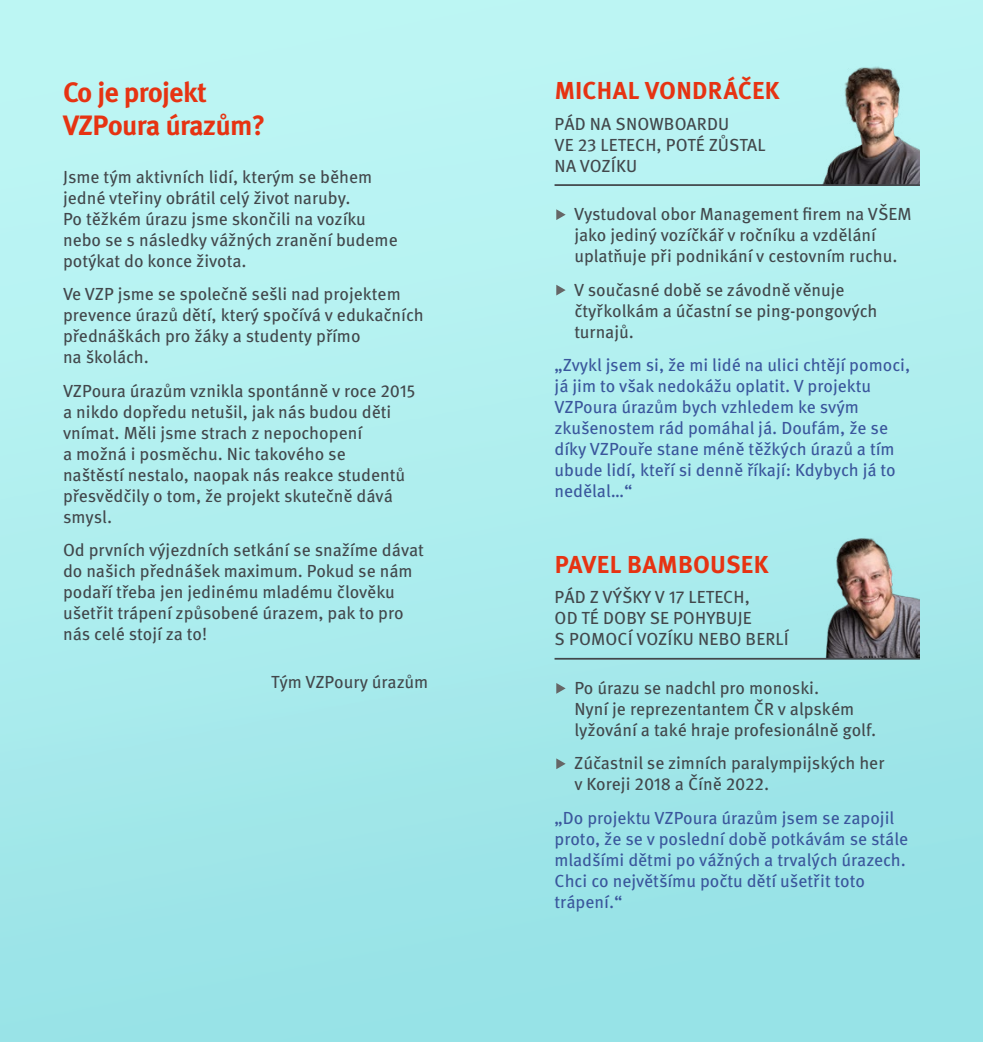
<style>
.page{position:relative;width:983px;height:1042px;background:#fff}
.page>*{position:absolute;margin:0;border:0;box-sizing:border-box;transform-origin:0 0}
.t1{font:700 28px/33.2px "Meta Pro";letter-spacing:-.025em;color:#e63312}
.t2{font:700 24.5px "Meta Pro";letter-spacing:.01em;color:#e63312}
.t3{font:17.5px/21px "Meta Pro";color:#42474b}
.t4{font:17.5px/21px "Meta Pro";color:#3a569c}
</style>
<div class="page">
<img style="left:0;top:0;width:982px;height:1042px">
<img style="left:821px;top:536px;width:98px;height:122px">
<img style="left:821px;top:63px;width:98px;height:121px">
<hr style="left:554px;top:184px;width:365px;height:2px;background:#42474b">
<hr style="left:554px;top:658px;width:365px;height:1px;background:#42474b">
<svg style="left:556px;top:209px;width:9px;height:11px"></svg>
<svg style="left:556px;top:285px;width:9px;height:10px"></svg>
<svg style="left:556px;top:683px;width:9px;height:11px"></svg>
<svg style="left:556px;top:758px;width:9px;height:11px"></svg>
<h1 class="t1" style="left:63px;top:75px;width:204px">Co je projekt<br>VZPoura úrazům?</h1>
<h2 class="t2" style="left:554px;top:75px;width:226px">MICHAL VONDRÁČEK</h2>
<p class="t3" style="left:554px;top:113px;width:212px">PÁD NA SNOWBOARDU<br>VE 23 LETECH, POTÉ ZŮSTAL<br>NA VOZÍKU</p>
<p class="t3" style="left:574px;top:204px;width:339px">Vystudoval obor Management firem na VŠEM jako jediný vozíčkář v ročníku a vzdělání uplatňuje při podnikání v cestovním ruchu.</p>
<p class="t3" style="left:574px;top:279px;width:305px">V současné době se závodně věnuje čtyřkolkám a účastní se ping-pongových turnajů.</p>
<p class="t4" style="left:554px;top:354px;width:357px">„Zvykl jsem si, že mi lidé na ulici chtějí pomoci, já jim to však nedokážu oplatit. V projektu VZPoura úrazům bych vzhledem ke svým zkušenostem rád pomáhal já. Doufám, že se díky VZPouře stane méně těžkých úrazů a tím ubude lidí, kteří si denně říkají: Kdybych já to nedělal…“</p>
<p class="t3" style="left:63px;top:166px;width:336px">Jsme tým aktivních lidí, kterým se během jedné vteřiny obrátil celý život naruby.<br>Po těžkém úrazu jsme skončili na vozíku nebo se s následky vážných zranění budeme potýkat do konce života.</p>
<p class="t3" style="left:63px;top:284px;width:362px">Ve VZP jsme se společně sešli nad projektem prevence úrazů dětí, který spočívá v edukačních přednáškách pro žáky a studenty přímo<br>na školách.</p>
<p class="t3" style="left:63px;top:380px;width:353px">VZPoura úrazům vznikla spontánně v roce 2015 a nikdo dopředu netušil, jak nás budou děti vnímat. Měli jsme strach z nepochopení<br>a možná i posměchu. Nic takového se<br>naštěstí nestalo, naopak nás reakce studentů přesvědčily o tom, že projekt skutečně dává smysl.</p>
<p class="t3" style="left:63px;top:539px;width:362px">Od prvních výjezdních setkání se snažíme dávat do našich přednášek maximum. Pokud se nám podaří třeba jen jedinému mladému člověku ušetřit trápení způsobené úrazem, pak to pro nás celé stojí za to!</p>
<p class="t3" style="left:271px;top:672px;width:159px">Tým VZPoury úrazům</p>
<h2 class="t2" style="left:554px;top:548px;width:215px">PAVEL BAMBOUSEK</h2>
<p class="t3" style="left:554px;top:587px;width:235px">PÁD Z VÝŠKY V 17 LETECH,<br>OD TÉ DOBY SE POHYBUJE<br>S POMOCÍ VOZÍKU NEBO BERLÍ</p>
<p class="t3" style="left:574px;top:677px;width:303px">Po úrazu se nadchl pro monoski.<br>Nyní je reprezentantem ČR v alpském lyžování a také hraje profesionálně golf.</p>
<p class="t3" style="left:574px;top:753px;width:312px">Zúčastnil se zimních paralympijských her v Koreji 2018 a Číně 2022.</p>
<p class="t4" style="left:554px;top:807px;width:355px">„Do projektu VZPoura úrazům jsem se zapojil proto, že se v poslední době potkávám se stále mladšími dětmi po vážných a trvalých úrazech.<br>Chci co největšímu počtu dětí ušetřit toto trápení.“</p>
</div>
